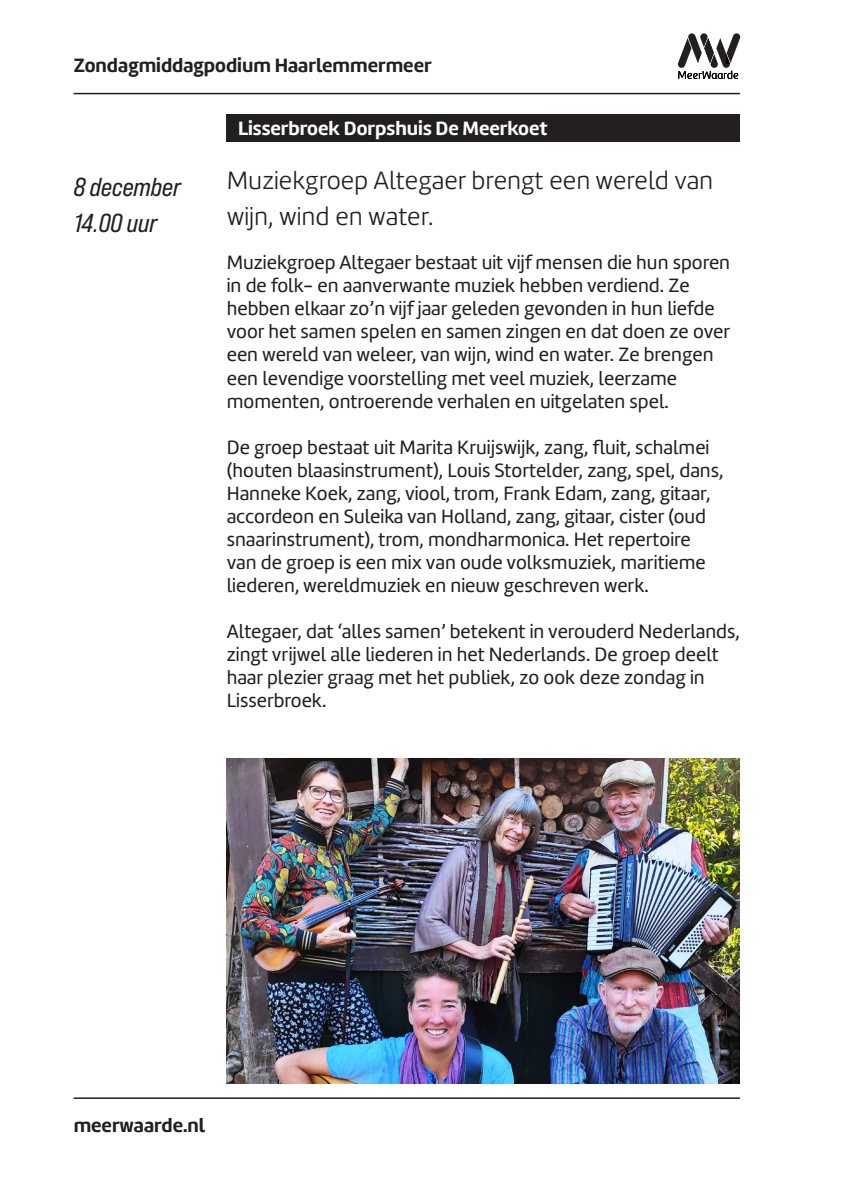
<style>
.page{position:relative;width:842px;height:1191px;background:#fff}
.page>*{position:absolute;margin:0;border:0;box-sizing:border-box;transform-origin:0 0}
.t1{font:300 26px/36px "Amelia";color:#231f20}
.t2{font:26px "Bebas Neue Pro Sm E It";color:#231f20}
.t3{font:20px/23px "Amelia";color:#231f20}
.t4{font:700 20px "Amelia";color:#231f20}
.t5{font:700 20px "Amelia";color:#fff}
</style>
<div class="page">
<hr style="left:74px;top:93px;width:666px;height:1px;background:#231f20">
<hr style="left:74px;top:1097px;width:666px;height:2px;background:#231f20">
<svg style="left:678px;top:33px;width:62px;height:46px"></svg>
<div style="left:227px;top:115px;width:513px;height:27px;background:#231f20"></div>
<img style="left:227px;top:758px;width:513px;height:325px">
<p class="t4" style="left:74px;top:54px;width:359px">Zondagmiddagpodium Haarlemmermeer</p>
<p class="t2" style="left:74px;top:172px;width:109px">8 december</p>
<p class="t2" style="left:74px;top:208px;width:85px">14.00 uur</p>
<p class="t5" style="left:238px;top:117px;width:311px">Lisserbroek Dorpshuis De Meerkoet</p>
<p class="t1" style="left:227px;top:162px;width:488px">Muziekgroep Altegaer brengt een wereld van wijn, wind en water.</p>
<p class="t3" style="left:227px;top:251px;width:505px">Muziekgroep Altegaer bestaat uit vijf mensen die hun sporen in de folk- en aanverwante muziek hebben verdiend. Ze hebben elkaar zo’n vijf jaar geleden gevonden in hun liefde voor het samen spelen en samen zingen en dat doen ze over een wereld van weleer, van wijn, wind en water. Ze brengen een levendige voorstelling met veel muziek, leerzame momenten, ontroerende verhalen en uitgelaten spel.</p>
<p class="t3" style="left:227px;top:435px;width:498px">De groep bestaat uit Marita Kruijswijk, zang, fluit, schalmei (houten blaasinstrument), Louis Stortelder, zang, spel, dans, Hanneke Koek, zang, viool, trom, Frank Edam, zang, gitaar, accordeon en Suleika van Holland, zang, gitaar, cister (oud snaarinstrument), trom, mondharmonica. Het repertoire van de groep is een mix van oude volksmuziek, maritieme liederen, wereldmuziek en nieuw geschreven werk.</p>
<p class="t3" style="left:227px;top:619px;width:515px">Altegaer, dat ‘alles samen’ betekent in verouderd Nederlands, zingt vrijwel alle liederen in het Nederlands. De groep deelt haar plezier graag met het publiek, zo ook deze zondag in Lisserbroek.</p>
<p class="t4" style="left:74px;top:1113px;width:133px">meerwaarde.nl</p>
</div>
